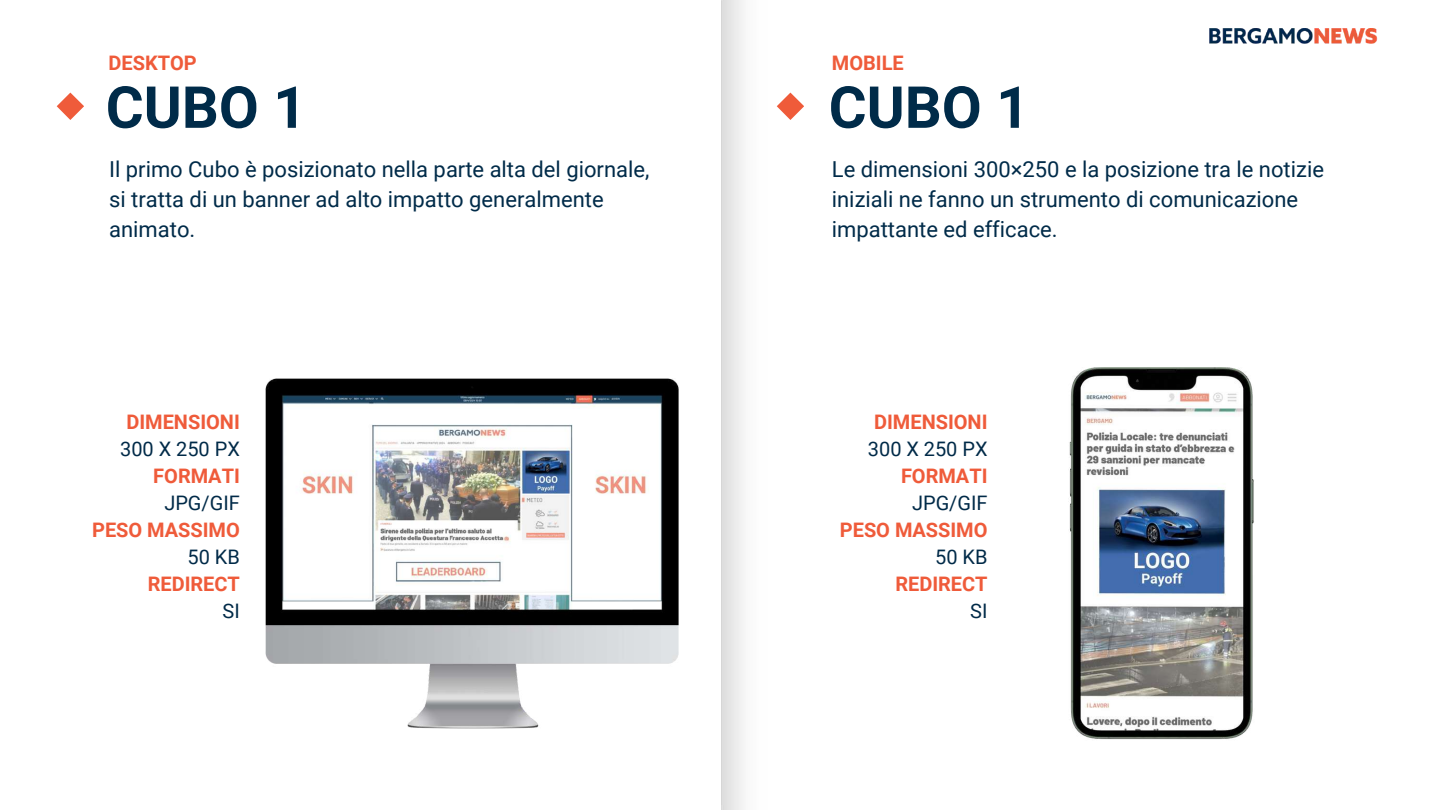
<style>
.page{position:relative;width:1440px;height:810px;background:#fff}
.page>*{position:absolute;margin:0;border:0;box-sizing:border-box;transform-origin:0 0}
.t1{font:700 58px "Roboto";color:#002b49}
.t2{font:22px/30px "Roboto";color:#002b49}
.t3{font:700 20px "Roboto";color:#ef5b3a}
.t4{font:20px "Roboto";color:#002a48}
</style>
<div class="page">
<svg style="left:57px;top:93px;width:27px;height:27px"></svg>
<svg style="left:777px;top:93px;width:27px;height:27px"></svg>
<img style="left:1209px;top:28px;width:169px;height:16px">
<img style="left:1069px;top:367px;width:185px;height:372px">
<img style="left:265px;top:379px;width:414px;height:350px">
<p class="t3" style="left:109px;top:52px;width:90px">DESKTOP</p>
<h1 class="t1" style="left:106px;top:74px;width:202px">CUBO 1</h1>
<p class="t2" style="left:109px;top:154px;width:542px">Il primo Cubo è posizionato nella parte alta del giornale, si tratta di un banner ad alto impatto generalmente animato.</p>
<p class="t3" style="left:126px;top:410px;width:115px">DIMENSIONI</p>
<p class="t4" style="left:120px;top:437px;width:121px">300 X 250 PX</p>
<p class="t3" style="left:153px;top:464px;width:88px">FORMATI</p>
<p class="t4" style="left:164px;top:491px;width:77px">JPG/GIF</p>
<p class="t3" style="left:92px;top:518px;width:149px">PESO MASSIMO</p>
<p class="t4" style="left:188px;top:545px;width:54px">50 KB</p>
<p class="t3" style="left:148px;top:572px;width:94px">REDIRECT</p>
<p class="t4" style="left:223px;top:599px;width:19px">SI</p>
<p class="t3" style="left:832px;top:52px;width:73px">MOBILE</p>
<h1 class="t1" style="left:829px;top:74px;width:202px">CUBO 1</h1>
<p class="t2" style="left:832px;top:154px;width:494px">Le dimensioni 300×250 e la posizione tra le notizie iniziali ne fanno un strumento di comunicazione impattante ed efficace.</p>
<p class="t3" style="left:874px;top:410px;width:115px">DIMENSIONI</p>
<p class="t4" style="left:868px;top:437px;width:121px">300 X 250 PX</p>
<p class="t3" style="left:901px;top:464px;width:88px">FORMATI</p>
<p class="t4" style="left:912px;top:491px;width:77px">JPG/GIF</p>
<p class="t3" style="left:840px;top:518px;width:149px">PESO MASSIMO</p>
<p class="t4" style="left:935px;top:545px;width:54px">50 KB</p>
<p class="t3" style="left:895px;top:572px;width:94px">REDIRECT</p>
<p class="t4" style="left:970px;top:599px;width:19px">SI</p>
</div>
